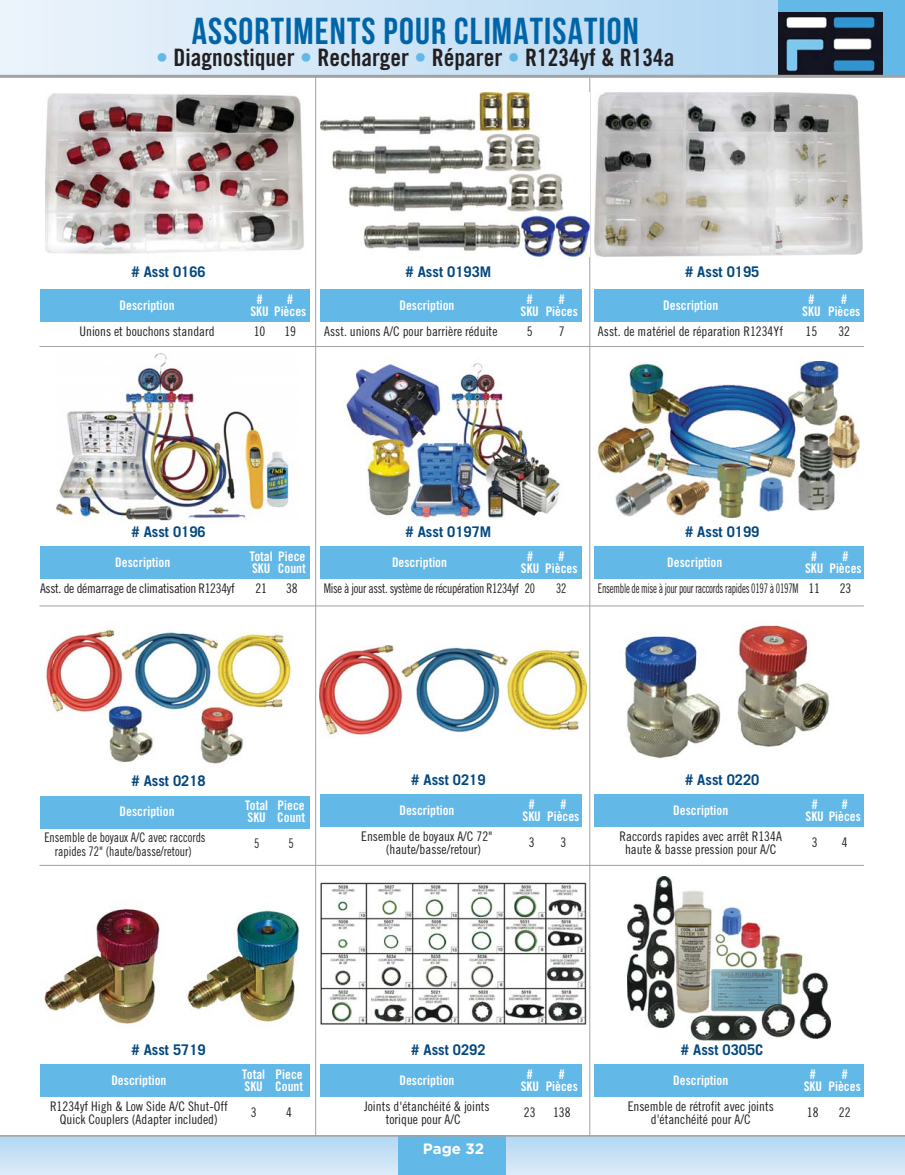
<style>
.page{position:relative;width:905px;height:1175px;background:#fff}
.page>*{position:absolute;margin:0;border:0;box-sizing:border-box;transform-origin:0 0}
.t1{font:700 37.5px "Bebas Neue";letter-spacing:.03em;color:#0065a7}
.t2{font:24px "Trade Gothic Bold Cond Twenty";color:#231f20}
.t3{font:700 15px "Gotham";color:#fff}
.t4{font:700 14.7px "Trade Gothic";color:#04487e}
.t5{font:13.2px "Trade Gothic Cond Eighteen";color:#231f20}
.t6{font:13.2px/12.1px "Trade Gothic Bold Cond Twenty";color:#fff}
.t7{font:13.2px "Trade Gothic Cond Eighteen";color:#231f20;scale:.9 1}
.t8{font:13.2px "Trade Gothic Cond Eighteen";letter-spacing:-.025em;color:#231f20;scale:.75 1}
.t9{font:13.2px "Trade Gothic Cond Eighteen";letter-spacing:-.025em;color:#231f20;scale:.9 1}
.t10{font:13.2px "Trade Gothic Cond Eighteen";letter-spacing:-.025em;color:#231f20}
.s1{color:#62b8e7}
</style>
<div class="page">
<div style="left:0;top:1135px;width:904px;height:39px;background:linear-gradient(to bottom,#b2d7f2,#dbeaf8)"></div>
<div style="left:399px;top:1135px;width:107px;height:39px;background:#62b8e7"></div>
<div style="left:0;top:0;width:785px;height:76px;background:linear-gradient(to right,#ecf3fb,#b1d6f2)"></div>
<div style="left:778px;top:0;width:126px;height:76px;background:#62b8e7"></div>
<img style="left:778px;top:13px;width:104px;height:62px">
<svg style="left:0;top:1136px;width:1px;height:38px"></svg>
<hr style="left:0;top:75px;width:904px;height:3px;background:#a3a2a2">
<hr style="left:315px;top:77px;width:1px;height:1058px;background:#a3a2a2">
<hr style="left:589px;top:77px;width:1px;height:1058px;background:#a3a2a2">
<img style="left:45px;top:93px;width:259px;height:161px">
<hr style="left:39px;top:346px;width:824px;height:1px;background:#a3a2a2">
<hr style="left:39px;top:605px;width:824px;height:1px;background:#a3a2a2">
<hr style="left:39px;top:865px;width:824px;height:1px;background:#a3a2a2">
<div style="left:40px;top:289px;width:270px;height:33px;background:#62b8e7"></div>
<img style="left:320px;top:93px;width:269px;height:163px">
<div style="left:320px;top:289px;width:261px;height:33px;background:#62b8e7"></div>
<img style="left:594px;top:93px;width:268px;height:163px">
<div style="left:593px;top:289px;width:270px;height:33px;background:#62b8e7"></div>
<img style="left:56px;top:353px;width:233px;height:168px">
<div style="left:40px;top:546px;width:270px;height:33px;background:#62b8e7"></div>
<img style="left:343px;top:363px;width:217px;height:158px">
<div style="left:320px;top:546px;width:261px;height:33px;background:#62b8e7"></div>
<img style="left:597px;top:361px;width:262px;height:156px">
<div style="left:594px;top:546px;width:269px;height:33px;background:#62b8e7"></div>
<img style="left:46px;top:629px;width:246px;height:135px">
<div style="left:40px;top:795px;width:270px;height:33px;background:#62b8e7"></div>
<img style="left:320px;top:645px;width:266px;height:90px">
<div style="left:320px;top:794px;width:261px;height:33px;background:#62b8e7"></div>
<img style="left:625px;top:625px;width:205px;height:134px">
<div style="left:593px;top:794px;width:270px;height:33px;background:#62b8e7"></div>
<img style="left:43px;top:908px;width:257px;height:118px">
<div style="left:40px;top:1064px;width:270px;height:33px;background:#62b8e7"></div>
<img style="left:320px;top:882px;width:266px;height:142px">
<div style="left:320px;top:1064px;width:261px;height:33px;background:#62b8e7"></div>
<img style="left:627px;top:876px;width:203px;height:164px">
<div style="left:593px;top:1064px;width:270px;height:33px;background:#62b8e7"></div>
<hr style="left:0;top:1135px;width:904px;height:1px;background:#a3a2a2">
<h1 class="t1" style="left:192px;top:9px;width:448px">ASSORTIMENTS POUR CLIMATISATION</h1>
<h2 class="t2" style="left:156px;top:48px;width:520px"><span class="s1">•</span> Diagnostiquer <span class="s1">•</span> Recharger <span class="s1">•</span> Réparer <span class="s1">•</span> R1234yf &amp; R134a</h2>
<p class="t4" style="left:131px;top:267px;width:76px"># Asst 0166</p>
<p class="t6" style="left:120px;top:300px;width:57px">Description</p>
<p class="t6" style="left:250px;top:294px;width:57px;text-indent:37px">#<br>SKU Pièces</p>
<p class="t6" style="left:257px;top:294px;width:7px">#</p>
<p class="t4" style="left:405px;top:267px;width:87px"># Asst 0193M</p>
<p class="t6" style="left:399px;top:300px;width:57px">Description</p>
<p class="t6" style="left:520px;top:294px;width:59px;text-indent:38px">#<br>SKU Pièces</p>
<p class="t6" style="left:526px;top:294px;width:7px">#</p>
<p class="t4" style="left:685px;top:267px;width:76px"># Asst 0195</p>
<p class="t6" style="left:663px;top:300px;width:57px">Description</p>
<p class="t6" style="left:802px;top:294px;width:60px;text-indent:39px">#<br>SKU Pièces</p>
<p class="t6" style="left:808px;top:294px;width:7px">#</p>
<p class="t5" style="left:80px;top:326px;width:137px">Unions et bouchons standard</p>
<p class="t5" style="left:254px;top:326px;width:13px">10</p>
<p class="t5" style="left:284px;top:326px;width:13px">19</p>
<p class="t5" style="left:324px;top:326px;width:175px">Asst. unions A/C pour barrière réduite</p>
<p class="t5" style="left:526px;top:326px;width:7px">5</p>
<p class="t5" style="left:559px;top:326px;width:7px">7</p>
<p class="t5" style="left:598px;top:326px;width:186px">Asst. de matériel de réparation R1234Yf</p>
<p class="t5" style="left:805px;top:326px;width:13px">15</p>
<p class="t5" style="left:838px;top:326px;width:13px">32</p>
<p class="t4" style="left:131px;top:526px;width:76px"># Asst 0196</p>
<p class="t6" style="left:115px;top:557px;width:57px">Description</p>
<p class="t6" style="left:250px;top:551px;width:58px">Total Piece<br>SKU Count</p>
<p class="t10" style="left:40px;top:583px;width:196px">Asst. de démarrage de climatisation R1234yf</p>
<p class="t5" style="left:255px;top:583px;width:13px">21</p>
<p class="t5" style="left:286px;top:583px;width:13px">38</p>
<p class="t4" style="left:405px;top:526px;width:87px"># Asst 0197M</p>
<p class="t6" style="left:392px;top:557px;width:57px">Description</p>
<p class="t6" style="left:521px;top:551px;width:58px;text-indent:38px">#<br>SKU Pièces</p>
<p class="t9" style="left:324px;top:583px;width:236px">Mise à jour asst. système de récupération R1234yf 20</p>
<p class="t7" style="left:556px;top:583px;width:13px">32</p>
<p class="t6" style="left:527px;top:551px;width:7px">#</p>
<p class="t4" style="left:685px;top:526px;width:76px"># Asst 0199</p>
<p class="t6" style="left:805px;top:551px;width:58px;text-indent:38px">#<br>SKU Pièces</p>
<p class="t8" style="left:598px;top:583px;width:297px">Ensemble de mise à jour pour raccords rapides 0197 à 0197M 11</p>
<p class="t5" style="left:839px;top:583px;width:13px">23</p>
<p class="t6" style="left:811px;top:551px;width:7px">#</p>
<p class="t6" style="left:667px;top:557px;width:57px">Description</p>
<p class="t4" style="left:131px;top:776px;width:76px"># Asst 0218</p>
<p class="t6" style="left:120px;top:806px;width:57px">Description</p>
<p class="t6" style="left:245px;top:800px;width:61px">Total Piece<br>SKU Count</p>
<p class="t7" style="left:44px;top:832px;width:181px">Ensemble de boyaux A/C avec raccords</p>
<p class="t7" style="left:254px;top:838px;width:7px">5</p>
<p class="t7" style="left:288px;top:838px;width:7px">5</p>
<p class="t7" style="left:55px;top:846px;width:153px">rapides 72" (haute/basse/retour)</p>
<p class="t4" style="left:411px;top:774px;width:76px"># Asst 0219</p>
<p class="t6" style="left:399px;top:805px;width:57px">Description</p>
<p class="t6" style="left:522px;top:799px;width:58px;text-indent:38px">#<br>SKU Pièces</p>
<p class="t6" style="left:529px;top:799px;width:7px">#</p>
<p class="t4" style="left:685px;top:774px;width:76px"># Asst 0220</p>
<p class="t6" style="left:673px;top:805px;width:57px">Description</p>
<p class="t6" style="left:805px;top:799px;width:57px;text-indent:36px">#<br>SKU Pièces</p>
<p class="t6" style="left:811px;top:799px;width:7px">#</p>
<p class="t5" style="left:361px;top:831px;width:133px">Ensemble de boyaux A/C 72"</p>
<p class="t5" style="left:529px;top:837px;width:7px">3</p>
<p class="t5" style="left:560px;top:837px;width:7px">3</p>
<p class="t5" style="left:386px;top:844px;width:97px">(haute/basse/retour)</p>
<p class="t5" style="left:619px;top:831px;width:164px">Raccords rapides avec arrêt R134A</p>
<p class="t5" style="left:811px;top:837px;width:7px">3</p>
<p class="t5" style="left:841px;top:837px;width:7px">4</p>
<p class="t5" style="left:625px;top:844px;width:153px">haute &amp; basse pression pour A/C</p>
<p class="t4" style="left:131px;top:1044px;width:76px"># Asst 5719</p>
<p class="t6" style="left:111px;top:1075px;width:57px">Description</p>
<p class="t6" style="left:242px;top:1069px;width:62px">Total Piece<br>SKU Count</p>
<p class="t5" style="left:50px;top:1101px;width:179px">R1234yf High &amp; Low Side A/C Shut-Off</p>
<p class="t5" style="left:251px;top:1107px;width:7px">3</p>
<p class="t5" style="left:286px;top:1107px;width:7px">4</p>
<p class="t5" style="left:60px;top:1114px;width:159px">Quick Couplers (Adapter included)</p>
<p class="t4" style="left:411px;top:1044px;width:76px"># Asst 0292</p>
<p class="t6" style="left:399px;top:1075px;width:57px">Description</p>
<p class="t6" style="left:520px;top:1069px;width:59px;text-indent:38px">#<br>SKU Pièces</p>
<p class="t6" style="left:527px;top:1069px;width:7px">#</p>
<p class="t4" style="left:681px;top:1044px;width:84px"># Asst 0305C</p>
<p class="t6" style="left:673px;top:1075px;width:57px">Description</p>
<p class="t6" style="left:803px;top:1069px;width:59px;text-indent:38px">#<br>SKU Pièces</p>
<p class="t6" style="left:809px;top:1069px;width:7px">#</p>
<p class="t5" style="left:364px;top:1101px;width:127px">Joints d'étanchéité &amp; joints</p>
<p class="t5" style="left:524px;top:1107px;width:13px">23</p>
<p class="t5" style="left:553px;top:1107px;width:19px">138</p>
<p class="t5" style="left:386px;top:1114px;width:76px">torique pour A/C</p>
<p class="t5" style="left:627px;top:1101px;width:148px">Ensemble de rétrofit avec joints</p>
<p class="t5" style="left:807px;top:1107px;width:13px">18</p>
<p class="t5" style="left:838px;top:1107px;width:13px">22</p>
<p class="t5" style="left:650px;top:1114px;width:101px">d'étanchéité pour A/C</p>
<p class="t3" style="left:423px;top:1139px;width:63px">Page 32</p>
</div>
